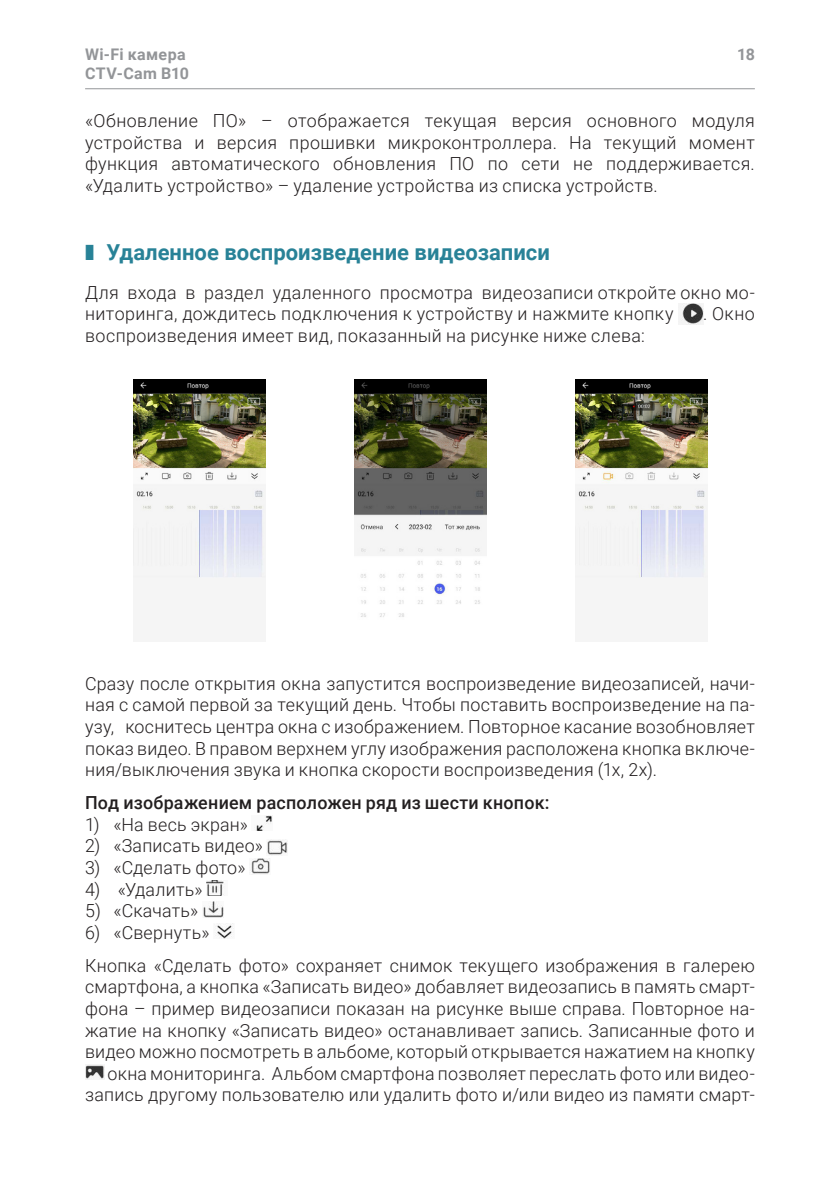
<style>
.page{position:relative;width:840px;height:1191px;background:#fff}
.page>*{position:absolute;margin:0;border:0;box-sizing:border-box;transform-origin:0 0}
.Заголовок_1{font:700 22px "Roboto";color:#288297}
.Просто_текст{font:300 18px/21.6px "Roboto";letter-spacing:.015em;color:#231f20;text-align:justify}
.Просто_текст-2{font:500 18px "Roboto";letter-spacing:.01em;color:#231f20}
.t1{font:700 16px/19.2px "Roboto";letter-spacing:.02em;color:#939598}
</style>
<div class="page">
<hr style="left:85px;top:88px;width:669px;height:1px;background:#939598">
<img style="left:133px;top:380px;width:132px;height:198px">
<img style="left:354px;top:380px;width:132px;height:237px">
<img style="left:575px;top:380px;width:132px;height:198px">
<img style="left:678px;top:303px;width:24px;height:21px">
<img style="left:254px;top:815px;width:19px;height:16px">
<img style="left:267px;top:840px;width:21px;height:15px">
<img style="left:250px;top:858px;width:20px;height:16px">
<img style="left:206px;top:880px;width:18px;height:15px">
<img style="left:203px;top:902px;width:20px;height:15px">
<img style="left:215px;top:923px;width:19px;height:16px">
<img style="left:85px;top:1064px;width:19px;height:15px">
<p class="t1" style="left:85px;top:44px;width:105px">Wi-Fi камера<br>CTV-Cam B10</p>
<p class="t1" style="left:736px;top:44px;width:19px">18</p>
<p class="Просто_текст" style="left:85px;top:109px;width:671px">«Обновление ПО» – отображается текущая версия основного модуля устройства и версия прошивки микроконтроллера. На текущий момент функция автоматического обновления ПО по сети не поддерживается. «Удалить устройство» – удаление устройства из списка устройств.</p>
<p class="Заголовок_1" style="left:85px;top:237px;width:466px">❚ Удаленное воспроизведение видеозаписи</p>
<p class="Просто_текст" style="left:85px;top:281px;width:670px">Для входа в раздел удаленного просмотра видеозаписи откройте окно мо&shy;ниторинга, дождитесь подключения к устройству и нажмите кнопку</p>
<p class="Просто_текст" style="left:702px;top:302px;width:53px">. Окно</p>
<p class="Просто_текст" style="left:85px;top:324px;width:561px">воспроизведения имеет вид, показанный на рисунке ниже слева:</p>
<p class="Просто_текст" style="left:85px;top:672px;width:671px">Сразу после открытия окна запустится воспроизведение видеозаписей, начи&shy;ная с самой первой за текущий день. Чтобы поставить воспроизведение на па&shy;узу, коснитесь центра окна с изображением. Повторное касание возобновляет показ видео. В правом верхнем углу изображения расположена кнопка включе&shy;ния/выключения звука и кнопка скорости воспроизведения (1х, 2х).</p>
<p class="Просто_текст-2" style="left:85px;top:790px;width:465px">Под изображением расположен ряд из шести кнопок:</p>
<p class="Просто_текст" style="left:85px;top:813px;width:164px">1) «На весь экран»</p>
<p class="Просто_текст" style="left:85px;top:834px;width:179px">2) «Записать видео»</p>
<p class="Просто_текст" style="left:85px;top:856px;width:162px">3) «Сделать фото»</p>
<p class="Просто_текст" style="left:85px;top:877px;width:119px">4) «Удалить»</p>
<p class="Просто_текст" style="left:85px;top:899px;width:114px">5) «Скачать»</p>
<p class="Просто_текст" style="left:85px;top:921px;width:126px">6) «Свернуть»</p>
<p class="Просто_текст" style="left:85px;top:954px;width:671px;text-align:right">Кнопка «Сделать фото» сохраняет снимок текущего изображения в галерею смартфона, а кнопка «Записать видео» добавляет видеозапись в память смарт&shy;фона – пример видеозаписи показан на рисунке выше справа. Повторное на&shy;жатие на кнопку «Записать видео» останавливает запись. Записанные фото и видео можно посмотреть в альбоме, который открывается нажатием на кнопку окна мониторинга. Альбом смартфона позволяет переслать фото или видео&shy;запись другому пользователю или удалить фото и/или видео из памяти смарт-</p>
</div>
